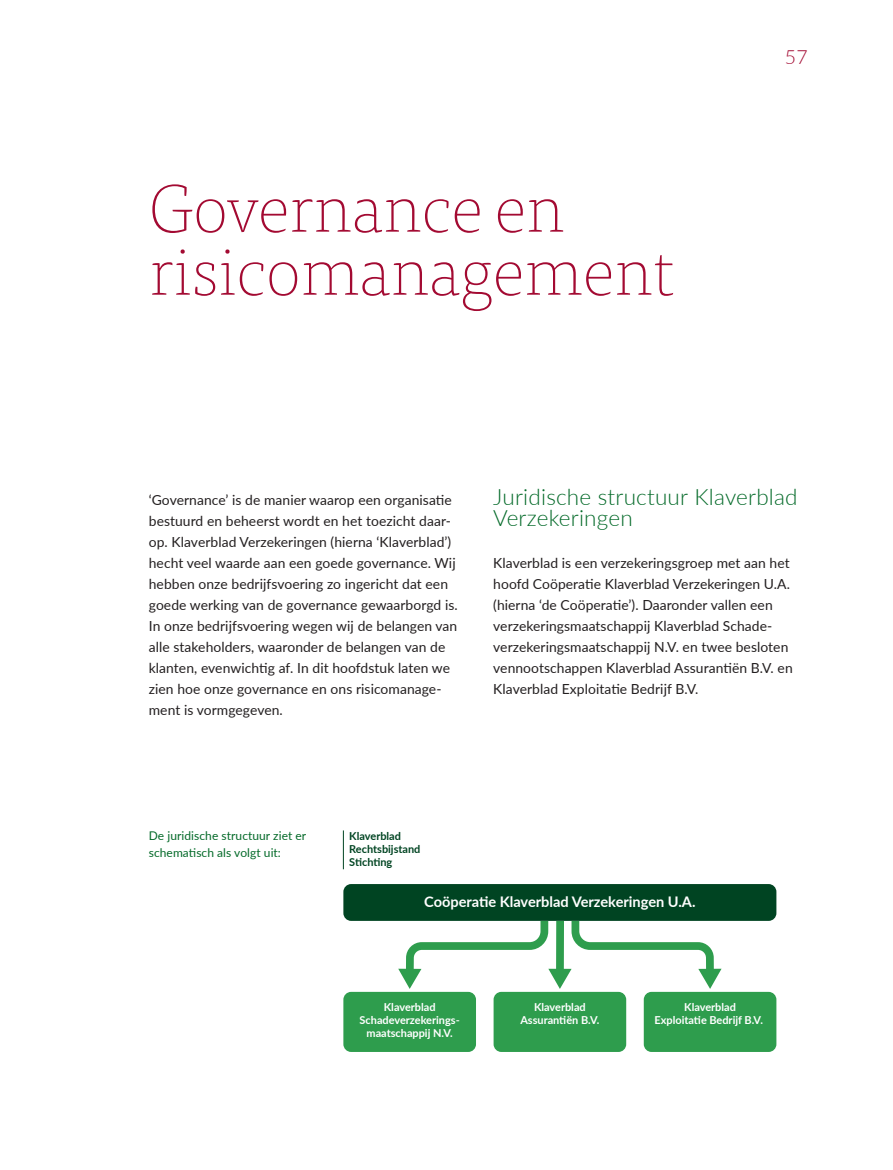
<style>
.page{position:relative;width:893px;height:1170px;background:#fff}
.page>*{position:absolute;margin:0;border:0;box-sizing:border-box;transform-origin:0 0}
.Kop{font:100 67.5px/63px "Tisa Pro";letter-spacing:-.01em;color:#a30a32}
.TK_groot{font:300 22.5px/21px "Lato";letter-spacing:.01em;color:#046a29}
.t1{font:300 19.5px "Lato";color:#a30a32}
.t2{font:700 14.55px "Lato";color:#fff}
.Body_uitlijn{font:13.8px/21px "Lato";letter-spacing:.005em;color:#231f20}
.Body{font:12px/16.5px "Lato";letter-spacing:.005em;color:#046a29}
.t3{font:700 10.95px/13px "Lato";color:#fff;text-align:center}
.t4{font:700 10.95px/13px "Lato";color:#042}
</style>
<div class="page">
<div style="left:343px;top:884px;width:433px;height:36px;background:#042;border-radius:8px"></div>
<div style="left:343px;top:991px;width:133px;height:60px;background:#2e9d4d;border-radius:8px"></div>
<div style="left:494px;top:991px;width:132px;height:60px;background:#2e9d4d;border-radius:8px"></div>
<div style="left:644px;top:991px;width:132px;height:60px;background:#2e9d4d;border-radius:8px"></div>
<svg style="left:398px;top:884px;width:323px;height:104px"></svg>
<hr style="left:343px;top:830px;width:1px;height:39px;background:#042">
<p class="Kop" style="left:149px;top:175px;width:527px">Governance en risicomanagement</p>
<h3 class="t1" style="left:785px;top:43px;width:25px">57</h3>
<p class="Body_uitlijn" style="left:149px;top:488px;width:310px">‘Governance’ is de manier waarop een organisatie bestuurd en beheerst wordt en het toezicht daar&shy;op. Klaverblad Verzekeringen (hierna ‘Klaverblad’) hecht veel waarde aan een goede governance. Wij hebben onze bedrijfsvoering zo ingericht dat een goede werking van de governance gewaarborgd is.<br>In onze bedrijfsvoering wegen wij de belangen van alle stakeholders, waaronder de belangen van de klanten, evenwichtig af. In dit hoofdstuk laten we zien hoe onze governance en ons risicomanage&shy;ment is vormgegeven.</p>
<p class="TK_groot" style="left:493px;top:485px;width:306px">Juridische structuur Klaverblad<br>Verzekeringen</p>
<p class="Body_uitlijn" style="left:493px;top:551px;width:301px">Klaverblad is een verzekeringsgroep met aan het hoofd Coöperatie Klaverblad Verzekeringen U.A. (hierna ‘de Coöperatie’). Daaronder vallen een verzekeringsmaatschappij Klaverblad Schade&shy;verzekeringsmaatschappij N.V. en twee besloten vennootschappen Klaverblad Assurantiën B.V. en Klaverblad Exploitatie Bedrijf B.V.</p>
<p class="Body" style="left:149px;top:827px;width:159px">De juridische structuur ziet er schematisch als volgt uit:</p>
<p class="t4" style="left:349px;top:829px;width:73px">Klaverblad<br>Rechtsbijstand<br>Stichting</p>
<p class="t2" style="left:424px;top:890px;width:273px">Coöperatie Klaverblad Verzekeringen U.A.</p>
<p class="t3" style="left:360px;top:1000px;width:102px">Klaverblad<br>Schadeverzekerings&shy;maatschappij N.V.</p>
<p class="t3" style="left:520px;top:1000px;width:81px">Klaverblad<br>Assurantiën B.V.</p>
<p class="t3" style="left:654px;top:1000px;width:110px">Klaverblad<br>Exploitatie Bedrijf B.V.</p>
</div>
